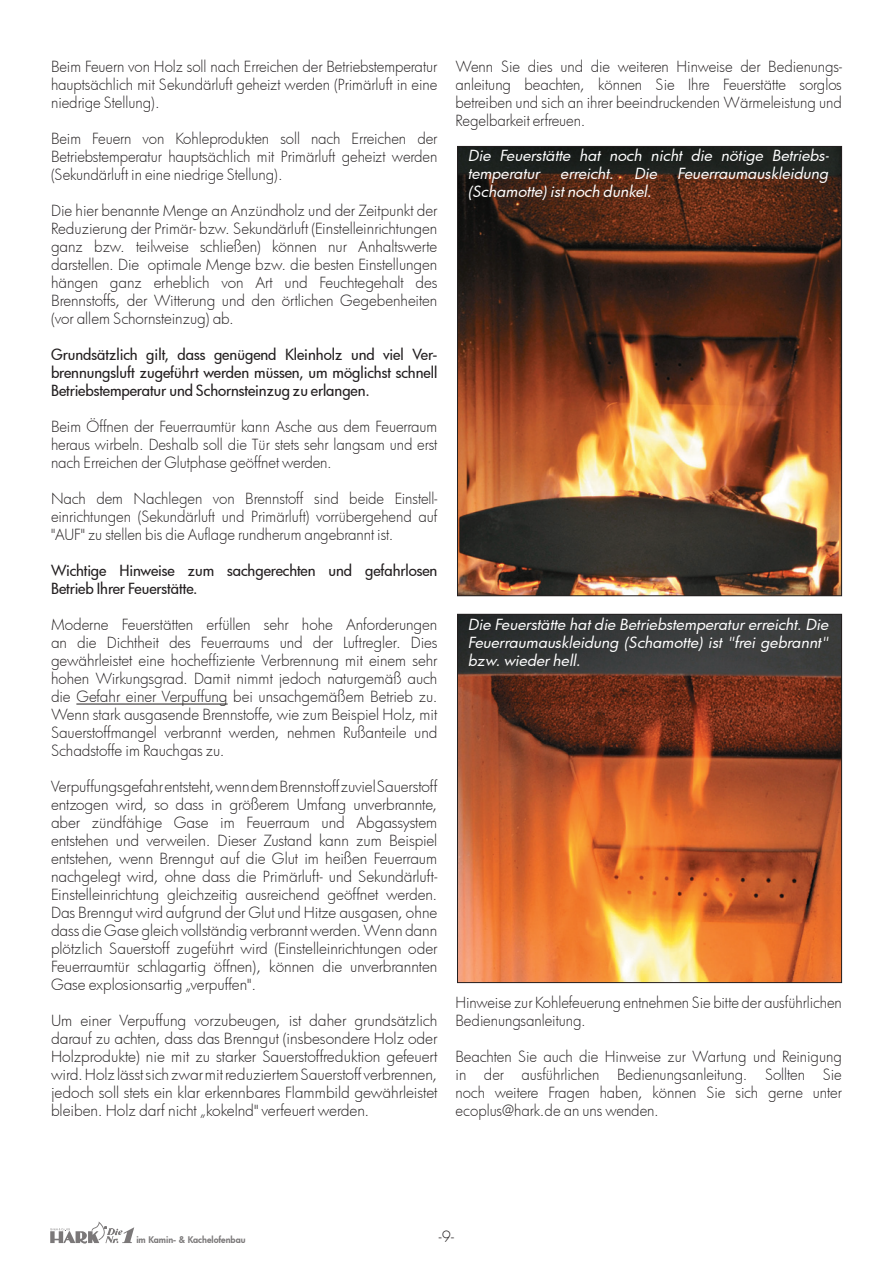
<style>
.page{position:relative;width:893px;height:1263px;background:#fff}
.page>*{position:absolute;margin:0;border:0;box-sizing:border-box;transform-origin:0 0}
.t1{font:300 15px/18px "Futura";letter-spacing:-.005em;color:#231f20;text-align:justify}
.t2{font:300 15px/18px "Futura";letter-spacing:-.005em;color:#231f20;text-align:justify;scale:1.04 1}
.t3{font:italic 15px/18px "Futura";letter-spacing:-.005em;color:#fff;scale:1.05 1}
.t4{font:500 15px/18px "Futura";letter-spacing:-.005em;color:#231f20;text-align:justify}
.t5{font:800 9px "Futura";color:#231f20}
</style>
<div class="page">
<svg style="left:50px;top:1221px;width:84px;height:22px"></svg>
<hr style="left:76px;top:704px;width:152px;height:1px;background:#231f20">
<img style="left:459px;top:148px;width:381px;height:446px">
<img style="left:459px;top:616px;width:381px;height:365px">
<div style="left:457px;top:614px;width:385px;height:369px;border:1px solid #231f20"></div>
<p class="t1" style="left:51px;top:57px;width:388px">Beim Feuern von Holz soll nach Erreichen der Betriebstemperatur hauptsächlich mit Sekundärluft geheizt werden (Primärluft in eine niedrige Stellung).</p>
<p class="t1" style="left:51px;top:129px;width:388px">Beim Feuern von Kohleprodukten soll nach Erreichen der Betriebstemperatur hauptsächlich mit Primärluft geheizt werden (Sekundärluft in eine niedrige Stellung).</p>
<p class="t1" style="left:51px;top:201px;width:388px">Die hier benannte Menge an Anzündholz und der Zeitpunkt der Reduzierung der Primär- bzw. Sekundärluft (Einstelleinrichtungen ganz bzw. teilweise schließen) können nur Anhaltswerte darstellen. Die optimale Menge bzw. die besten Einstellungen hängen ganz erheblich von Art und Feuchtegehalt des Brennstoffs, der Witterung und den örtlichen Gegebenheiten (vor allem Schornsteinzug) ab.</p>
<p class="t4" style="left:51px;top:345px;width:388px">Grundsätzlich gilt, dass genügend Kleinholz und viel Ver&shy;brennungsluft zugeführt werden müssen, um möglichst schnell Betriebstemperatur und Schornsteinzug zu erlangen.</p>
<p class="t1" style="left:51px;top:417px;width:388px">Beim Öffnen der Feuerraumtür kann Asche aus dem Feuerraum heraus wirbeln. Deshalb soll die Tür stets sehr langsam und erst nach Erreichen der Glutphase geöffnet werden.</p>
<p class="t1" style="left:51px;top:489px;width:388px">Nach dem Nachlegen von Brennstoff sind beide Einstell&shy;einrichtungen (Sekundärluft und Primärluft) vorrübergehend auf "AUF" zu stellen bis die Auflage rundherum angebrannt ist.</p>
<p class="t4" style="left:51px;top:561px;width:388px">Wichtige Hinweise zum sachgerechten und gefahrlosen<br>Betrieb Ihrer Feuerstätte.</p>
<p class="t1" style="left:51px;top:615px;width:388px">Moderne Feuerstätten erfüllen sehr hohe Anforderungen an die Dichtheit des Feuerraums und der Luftregler. Dies gewährleistet eine hocheffiziente Verbrennung mit einem sehr hohen Wirkungsgrad. Damit nimmt jedoch naturgemäß auch die Gefahr einer Verpuffung bei unsachgemäßem Betrieb zu.<br>Wenn stark ausgasende Brennstoffe, wie zum Beispiel Holz, mit Sauerstoffmangel verbrannt werden, nehmen Rußanteile und Schadstoffe im Rauchgas zu.</p>
<p class="t1" style="left:51px;top:777px;width:388px">Verpuffungsgefahr entsteht, wenn dem Brennstoff zuviel Sauerstoff entzogen wird, so dass in größerem Umfang unverbrannte, aber zündfähige Gase im Feuerraum und Abgassystem entstehen und verweilen. Dieser Zustand kann zum Beispiel entstehen, wenn Brenngut auf die Glut im heißen Feuerraum nachgelegt wird, ohne dass die Primärluft- und Sekundärluft-Einstelleinrichtung gleichzeitig ausreichend geöffnet werden.<br>Das Brenngut wird aufgrund der Glut und Hitze ausgasen, ohne dass die Gase gleich vollständig verbrannt werden. Wenn dann plötzlich Sauerstoff zugeführt wird (Einstelleinrichtungen oder Feuerraumtür schlagartig öffnen), können die unverbrannten Gase explosionsartig „verpuffen".</p>
<p class="t2" style="left:51px;top:1011px;width:373px">Um einer Verpuffung vorzubeugen, ist daher grundsätzlich darauf zu achten, dass das Brenngut (insbesondere Holz oder Holzprodukte) nie mit zu starker Sauerstoffreduktion gefeuert wird. Holz lässt sich zwar mit reduziertem Sauerstoff verbrennen, jedoch soll stets ein klar erkennbares Flammbild gewährleistet bleiben. Holz darf nicht „kokelnd" verfeuert werden.</p>
<p class="t1" style="left:455px;top:57px;width:388px">Wenn Sie dies und die weiteren Hinweise der Bedienungs&shy;anleitung beachten, können Sie Ihre Feuerstätte sorglos betreiben und sich an ihrer beeindruckenden Wärmeleistung und Regelbarkeit erfreuen.</p>
<p class="t3" style="left:468px;top:147px;width:345px">Die Feuerstätte hat noch nicht die nötige Betriebs&shy;temperatur</p>
<p class="t3" style="left:560px;top:165px;width:52px">erreicht.</p>
<p class="t3" style="left:634px;top:165px;width:23px">Die</p>
<p class="t3" style="left:677px;top:165px;width:145px">Feuerraumauskleidung</p>
<p class="t3" style="left:468px;top:183px;width:177px">(Schamotte) ist noch dunkel.</p>
<p class="t3" style="left:468px;top:615px;width:345px;text-align:justify">Die Feuerstätte hat die Betriebstemperatur erreicht. Die Feuerraumauskleidung (Schamotte) ist "frei gebrannt" bzw. wieder hell.</p>
<p class="t1" style="left:455px;top:993px;width:388px">Hinweise zur Kohlefeuerung entnehmen Sie bitte der ausführlichen<br>Bedienungsanleitung.</p>
<p class="t1" style="left:455px;top:1047px;width:388px">Beachten Sie auch die Hinweise zur Wartung und Reinigung in der ausführlichen Bedienungsanleitung. Sollten Sie noch weitere Fragen haben, können Sie sich gerne unter ecoplus@hark.de an uns wenden.</p>
<p class="t5" style="left:136px;top:1234px;width:111px">im Kamin- &amp; Kachelofenbau</p>
<p class="t1" style="left:439px;top:1227px;width:16px">-9-</p>
</div>
